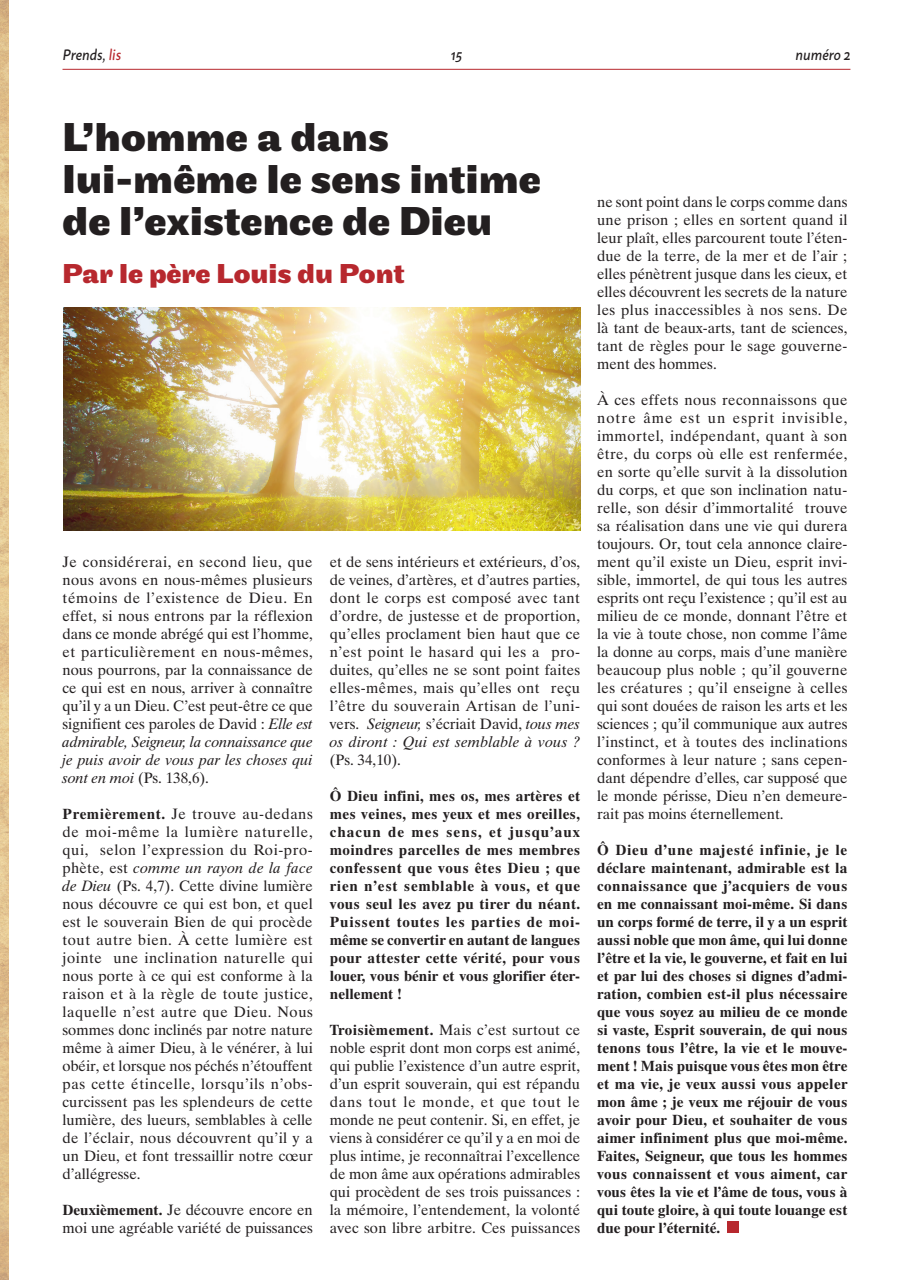
<style>
.page{position:relative;width:910px;height:1280px;background:#fff}
.page>*{position:absolute;margin:0;border:0;box-sizing:border-box;transform-origin:0 0}
.Titres{font:700 42px/42px "Maple";color:#231f20}
.Titres-2{font:700 28.5px "Maple";color:#b7282e}
.texte{font:15px/18px "Dutch 801 BT";color:#231f20;text-align:justify}
.texte-2{font:700 15px/18px "Dutch 801 BT";color:#231f20;text-align:justify}
.t1{font:italic 500 15px "Macho";color:#231f20;scale:.95 1}
.s1{color:#b7282e}
.s2{font-style:italic}
.s3{font-weight:700}
</style>
<div class="page">
<hr style="left:63px;top:69px;width:787px;height:1px;background:#b7282e">
<img style="left:0;top:0;width:9px;height:1280px">
<div style="left:727px;top:1221px;width:12px;height:12px;background:#b7282e"></div>
<img style="left:63px;top:307px;width:517px;height:224px">
<p class="t1" style="left:63px;top:42px;width:63px">Prends, <span class="s1">lis</span></p>
<p class="t1" style="left:451px;top:42px;width:13px">15</p>
<p class="t1" style="left:795px;top:42px;width:59px">numéro 2</p>
<p class="Titres" style="left:63px;top:117px;width:480px">L’homme a dans lui-même le sens intime de l’existence de Dieu</p>
<p class="Titres-2" style="left:63px;top:255px;width:344px">Par le père Louis du Pont</p>
<p class="texte" style="left:63px;top:552px;width:252px">Je considérerai, en second lieu, que nous avons en nous-mêmes plusieurs témoins de l’existence de Dieu. En effet, si nous entrons par la réflexion dans ce monde abrégé qui est l’homme, et particulièrement en nous-mêmes, nous pourrons, par la connaissance de ce qui est en nous, arriver à connaître qu’il y a un Dieu. C’est peut-être ce que signifient ces paroles de David : <span class="s2">Elle est admirable, Seigneur, la connaissance que je puis avoir de vous par les choses qui sont en moi</span> (Ps. 138,6).</p>
<p class="texte" style="left:63px;top:804px;width:252px"><span class="s3">Premièrement.</span> Je trouve au-dedans de moi-même la lumière naturelle, qui, selon l’expression du Roi-pro&shy;phète, est <span class="s2">comme un rayon de la face de Dieu</span> (Ps. 4,7). Cette divine lumière nous découvre ce qui est bon, et quel est le souverain Bien de qui procède tout autre bien. À cette lumière est jointe une inclination naturelle qui nous porte à ce qui est conforme à la raison et à la règle de toute justice, laquelle n’est autre que Dieu. Nous sommes donc inclinés par notre nature même à aimer Dieu, à le vénérer, à lui obéir, et lorsque nos péchés n’étouffent pas cette étincelle, lorsqu’ils n’obs&shy;curcissent pas les splendeurs de cette lumière, des lueurs, semblables à celle de l’éclair, nous découvrent qu’il y a un Dieu, et font tressaillir notre cœur d’allégresse.</p>
<p class="texte" style="left:63px;top:1200px;width:252px"><span class="s3">Deuxièmement.</span> Je découvre encore en moi une agréable variété de puissances</p>
<p class="texte" style="left:330px;top:552px;width:252px">et de sens intérieurs et extérieurs, d’os, de veines, d’artères, et d’autres parties, dont le corps est composé avec tant d’ordre, de justesse et de proportion, qu’elles proclament bien haut que ce n’est point le hasard qui les a pro&shy;duites, qu’elles ne se sont point faites elles-mêmes, mais qu’elles ont reçu l’être du souverain Artisan de l’uni&shy;vers. <span class="s2">Seigneur,</span> s’écriait David, <span class="s2">tous mes os diront : Qui est semblable à vous ? </span>(Ps. 34,10).</p>
<p class="texte-2" style="left:330px;top:786px;width:252px">Ô Dieu infini, mes os, mes artères et mes veines, mes yeux et mes oreilles, chacun de mes sens, et jusqu’aux moindres parcelles de mes membres confessent que vous êtes Dieu ; que rien n’est semblable à vous, et que vous seul les avez pu tirer du néant.<br>Puissent toutes les parties de moi&shy;même se convertir en autant de langues pour attester cette vérité, pour vous louer, vous bénir et vous glorifier éter&shy;nellement !</p>
<p class="texte" style="left:330px;top:1020px;width:252px"><span class="s3">Troisièmement.</span> Mais c’est surtout ce noble esprit dont mon corps est animé, qui publie l’existence d’un autre esprit, d’un esprit souverain, qui est répandu dans tout le monde, et que tout le monde ne peut contenir. Si, en effet, je viens à considérer ce qu’il y a en moi de plus intime, je reconnaîtrai l’excellence de mon âme aux opérations admirables qui procèdent de ses trois puissances : la mémoire, l’entendement, la volonté avec son libre arbitre. Ces puissances</p>
<p class="texte" style="left:597px;top:192px;width:252px">ne sont point dans le corps comme dans une prison ; elles en sortent quand il leur plaît, elles parcourent toute l’éten&shy;due de la terre, de la mer et de l’air ; elles pénètrent jusque dans les cieux, et elles découvrent les secrets de la nature les plus inaccessibles à nos sens. De là tant de beaux-arts, tant de sciences, tant de règles pour le sage gouverne&shy;ment des hommes.</p>
<p class="texte" style="left:597px;top:390px;width:252px">À ces effets nous reconnaissons que notre âme est un esprit invisible, immortel, indépendant, quant à son être, du corps où elle est renfermée, en sorte qu’elle survit à la dissolution du corps, et que son inclination natu&shy;relle, son désir d’immortalité trouve sa réalisation dans une vie qui durera toujours. Or, tout cela annonce claire&shy;ment qu’il existe un Dieu, esprit invi&shy;sible, immortel, de qui tous les autres esprits ont reçu l’existence ; qu’il est au milieu de ce monde, donnant l’être et la vie à toute chose, non comme l’âme la donne au corps, mais d’une manière beaucoup plus noble ; qu’il gouverne les créatures ; qu’il enseigne à celles qui sont douées de raison les arts et les sciences ; qu’il communique aux autres l’instinct, et à toutes des inclinations conformes à leur nature ; sans cepen&shy;dant dépendre d’elles, car supposé que le monde périsse, Dieu n’en demeure&shy;rait pas moins éternellement.</p>
<p class="texte-2" style="left:597px;top:840px;width:252px">Ô Dieu d’une majesté infinie, je le déclare maintenant, admirable est la connaissance que j’acquiers de vous en me connaissant moi-même. Si dans un corps formé de terre, il y a un esprit aussi noble que mon âme, qui lui donne l’être et la vie, le gouverne, et fait en lui et par lui des choses si dignes d’admi&shy;ration, combien est-il plus nécessaire que vous soyez au milieu de ce monde si vaste, Esprit souverain, de qui nous tenons tous l’être, la vie et le mouve&shy;ment ! Mais puisque vous êtes mon être et ma vie, je veux aussi vous appeler mon âme ; je veux me réjouir de vous avoir pour Dieu, et souhaiter de vous aimer infiniment plus que moi-même.<br>Faites, Seigneur, que tous les hommes vous connaissent et vous aiment, car vous êtes la vie et l’âme de tous, vous à qui toute gloire, à qui toute louange est due pour l’éternité.</p>
</div>
